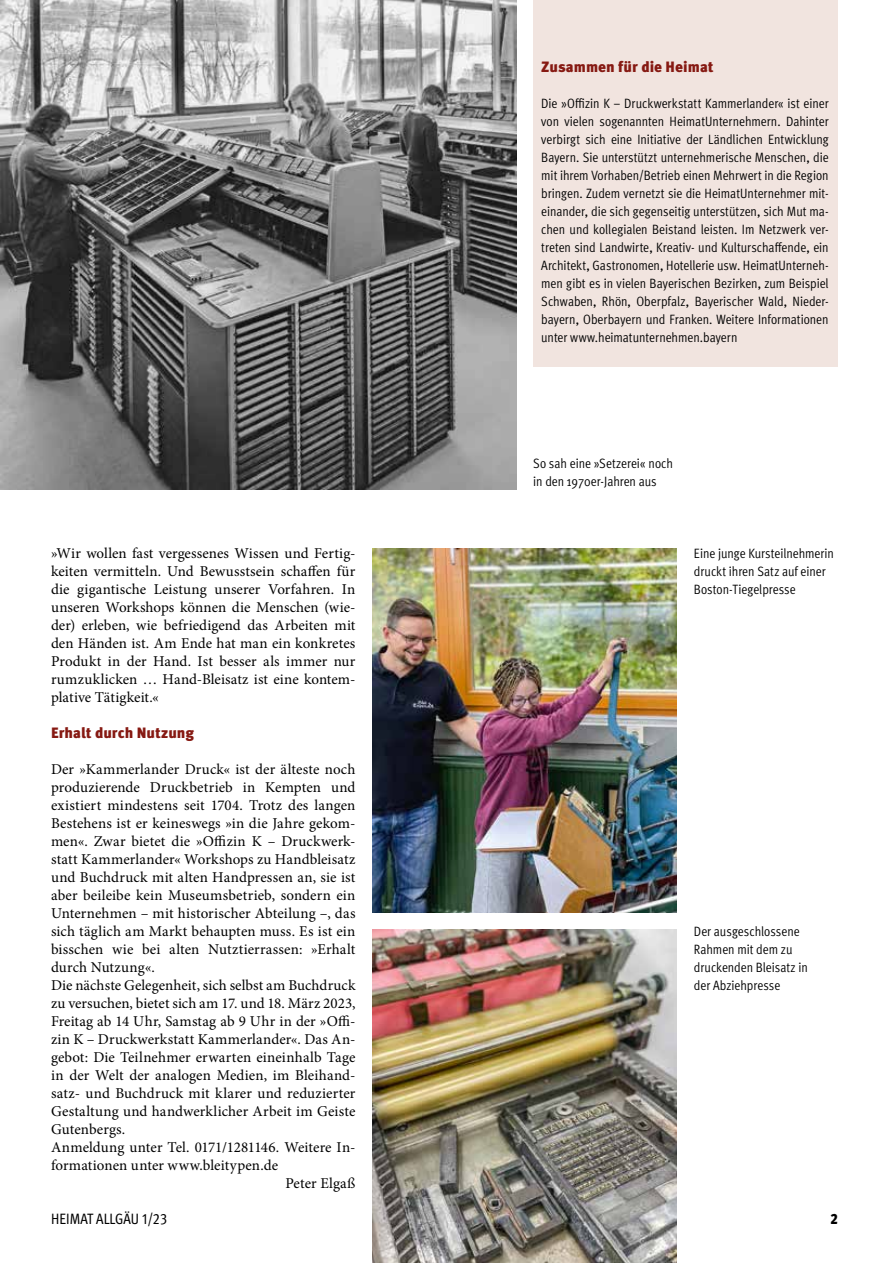
<style>
.page{position:relative;width:893px;height:1263px;background:#fff}
.page>*{position:absolute;margin:0;border:0;box-sizing:border-box;transform-origin:0 0}
.t1{font:15px/18px "Minion Pro";letter-spacing:.005em;color:#000;text-align:justify}
.t2{font:900 15px "Meta Pro";color:#861912}
.t3{font:condensed 15px "Meta Pro";color:#000}
.t4{font:900 condensed 15px "Meta Pro";color:#000}
.t5{font:13.5px/18px "Meta Pro Cond Norm";letter-spacing:-.005em;color:#000}
</style>
<div class="page">
<div style="left:534px;top:0;width:304px;height:366px;background:#f1e4df"></div>
<img style="left:1px;top:0;width:515px;height:489px">
<img style="left:372px;top:549px;width:305px;height:363px">
<img style="left:0;top:0;width:1px;height:489px">
<img style="left:372px;top:929px;width:305px;height:334px">
<p class="t2" style="left:541px;top:55px;width:174px">Zusammen für die Heimat</p>
<p class="t5" style="left:541px;top:93px;width:289px;text-align:justify">Die »Offizin K – Druckwerkstatt Kammerlander« ist einer von vielen sogenannten HeimatUnternehmern. Dahinter verbirgt sich eine Initiative der Ländlichen Entwicklung Bayern. Sie unterstützt unternehmerische Menschen, die mit ihrem Vorhaben/Betrieb einen Mehrwert in die Region bringen. Zudem vernetzt sie die HeimatUnternehmer mit&shy;einander, die sich gegenseitig unterstützen, sich Mut ma&shy;chen und kollegialen Beistand leisten. Im Netzwerk ver&shy;treten sind Landwirte, Kreativ- und Kulturschaffende, ein Architekt, Gastronomen, Hotellerie usw. HeimatUnterneh&shy;men gibt es in vielen Bayerischen Bezirken, zum Beispiel Schwaben, Rhön, Oberpfalz, Bayerischer Wald, Nieder&shy;bayern, Oberbayern und Franken. Weitere Informationen unter www.heimatunternehmen.bayern</p>
<p class="t1" style="left:51px;top:544px;width:306px">»Wir wollen fast vergessenes Wissen und Fertig&shy;keiten vermitteln. Und Bewusstsein schaffen für die gigantische Leistung unserer Vorfahren. In unseren Workshops können die Menschen (wie&shy;der) erleben, wie befriedigend das Arbeiten mit den Händen ist. Am Ende hat man ein konkretes Produkt in der Hand. Ist besser als immer nur rumzuklicken … Hand-Bleisatz ist eine kontem&shy;plative Tätigkeit.«</p>
<p class="t2" style="left:51px;top:721px;width:145px">Erhalt durch Nutzung</p>
<p class="t1" style="left:51px;top:760px;width:306px">Der »Kammerlander Druck« ist der älteste noch</p>
<p class="t1" style="left:51px;top:778px;width:306px">produzierende Druckbetrieb in Kempten und</p>
<p class="t1" style="left:51px;top:796px;width:306px">existiert mindestens seit 1704. Trotz des langen</p>
<p class="t1" style="left:51px;top:814px;width:306px">Bestehens ist er keineswegs »in die Jahre gekom-</p>
<p class="t1" style="left:51px;top:832px;width:306px">men«. Zwar bietet die »Offizin K – Druckwerk-</p>
<p class="t1" style="left:51px;top:850px;width:306px">statt Kammerlander« Workshops zu Handbleisatz</p>
<p class="t1" style="left:51px;top:868px;width:306px">und Buchdruck mit alten Handpressen an, sie ist</p>
<p class="t1" style="left:51px;top:886px;width:306px">aber beileibe kein Museumsbetrieb, sondern ein</p>
<p class="t1" style="left:51px;top:904px;width:306px">Unternehmen – mit historischer Abteilung –, das</p>
<p class="t1" style="left:51px;top:922px;width:306px">sich täglich am Markt behaupten muss. Es ist ein</p>
<p class="t1" style="left:51px;top:940px;width:306px">bisschen wie bei alten Nutztierrassen: »Erhalt</p>
<p class="t1" style="left:51px;top:958px;width:105px">durch Nutzung«.</p>
<p class="t1" style="left:51px;top:976px;width:306px">Die nächste Gelegenheit, sich selbst am Buchdruck</p>
<p class="t1" style="left:51px;top:994px;width:306px">zu versuchen, bietet sich am 17. und 18. März 2023,</p>
<p class="t1" style="left:51px;top:1012px;width:306px">Freitag ab 14 Uhr, Samstag ab 9 Uhr in der »Offi-</p>
<p class="t1" style="left:51px;top:1030px;width:306px">zin K – Druckwerkstatt Kammerlander«. Das An-</p>
<p class="t1" style="left:51px;top:1048px;width:306px">gebot: Die Teilnehmer erwarten eineinhalb Tage</p>
<p class="t1" style="left:51px;top:1066px;width:306px">in der Welt der analogen Medien, im Bleihand-</p>
<p class="t1" style="left:51px;top:1084px;width:306px">satz- und Buchdruck mit klarer und reduzierter</p>
<p class="t1" style="left:51px;top:1102px;width:306px">Gestaltung und handwerklicher Arbeit im Geiste</p>
<p class="t1" style="left:51px;top:1120px;width:76px">Gutenbergs.</p>
<p class="t1" style="left:51px;top:1138px;width:306px">Anmeldung unter Tel. 0171/1281146. Weitere In-</p>
<p class="t1" style="left:51px;top:1156px;width:229px">formationen unter www.bleitypen.de</p>
<p class="t1" style="left:285px;top:1174px;width:72px">Peter Elgaß</p>
<p class="t5" style="left:533px;top:453px;width:141px">So sah eine »Setzerei« noch in den 1970er-Jahren aus</p>
<p class="t5" style="left:694px;top:543px;width:142px">Eine junge Kursteilnehmerin druckt ihren Satz auf einer<br>Boston-Tiegelpresse</p>
<p class="t5" style="left:694px;top:921px;width:115px">Der ausgeschlossene<br>Rahmen mit dem zu druckenden Bleisatz in der Abziehpresse</p>
<p class="t3" style="left:51px;top:1208px;width:118px">HEIMAT ALLGÄU 1/23</p>
<p class="t4" style="left:830px;top:1207px;width:9px">2</p>
</div>
